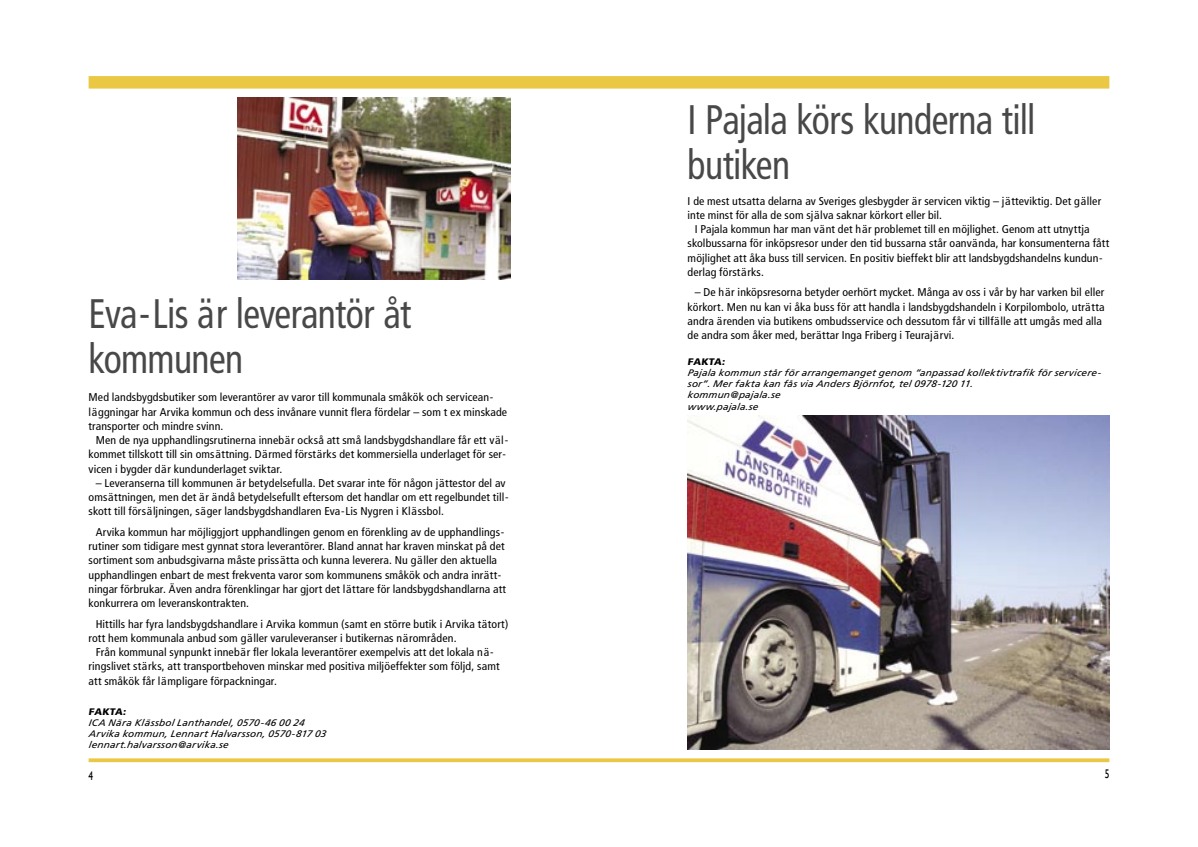
<style>
.page{position:relative;width:1198px;height:847px;background:#fff}
.page>*{position:absolute;margin:0;border:0;box-sizing:border-box;transform-origin:0 0}
.Rubrik{font:condensed 41.25px/45px "Frutiger";letter-spacing:-.02em;color:#484848;scale:.91 1}
.t1{font:12.5px "Gill Sans";color:#000;scale:.75 1}
.Brödtext{font:condensed 11.25px/14.2px "Frutiger";letter-spacing:.01em;color:#000;scale:1.05 1}
.Bröd_start{font:condensed 11.25px/14.2px "Frutiger";letter-spacing:.01em;color:#000;scale:1.05 1}
.Bildtext{font:italic 9.5px/11.2px "Frutiger";letter-spacing:.015em;color:#000;scale:1.05 1}
.Bildtext-2{font:900 9.5px "Frutiger";color:#000;scale:1.05 1}
</style>
<div class="page">
<div style="left:89px;top:76px;width:510px;height:13px;background:#eac843"></div>
<svg style="left:89px;top:758px;width:510px;height:4px;background:#eccd55"></svg>
<div style="left:599px;top:76px;width:510px;height:13px;background:#eac843"></div>
<svg style="left:599px;top:758px;width:510px;height:4px;background:#eccd55"></svg>
<img style="left:237px;top:97px;width:273px;height:182px">
<img style="left:687px;top:415px;width:422px;height:334px">
<p class="Rubrik" style="left:89px;top:292px;width:356px">Eva-Lis är leverantör åt kommunen</p>
<p class="Bröd_start" style="left:89px;top:390px;width:400px">Med landsbygdsbutiker som leverantörer av varor till kommunala småkök och servicean&shy;läggningar har Arvika kommun och dess invånare vunnit flera fördelar – som t ex minskade transporter och mindre svinn.</p>
<p class="Brödtext" style="left:89px;top:433px;width:401px;text-indent:7px">Men de nya upphandlingsrutinerna innebär också att små landsbygdshandlare får ett väl&shy;kommet tillskott till sin omsättning. Därmed förstärks det kommersiella underlaget för ser&shy;vicen i bygder där kundunderlaget sviktar.</p>
<p class="Brödtext" style="left:89px;top:476px;width:402px;text-indent:7px">– Leveranserna till kommunen är betydelsefulla. Det svarar inte för någon jättestor del av omsättningen, men det är ändå betydelsefullt eftersom det handlar om ett regelbundet till&shy;skott till försäljningen, säger landsbygdshandlaren Eva-Lis Nygren i Klässbol.</p>
<p class="Brödtext" style="left:89px;top:525px;width:399px;text-indent:7px">Arvika kommun har möjliggjort upphandlingen genom en förenkling av de upphandlings&shy;rutiner som tidigare mest gynnat stora leverantörer. Bland annat har kraven minskat på det sortiment som anbudsgivarna måste prissätta och kunna leverera. Nu gäller den aktuella upphandlingen enbart de mest frekventa varor som kommunens småkök och andra inrätt&shy;ningar förbrukar. Även andra förenklingar har gjort det lättare för landsbygdshandlarna att konkurrera om leveranskontrakten.</p>
<p class="Brödtext" style="left:89px;top:617px;width:401px;text-indent:7px">Hittills har fyra landsbygdshandlare i Arvika kommun (samt en större butik i Arvika tätort) rott hem kommunala anbud som gäller varuleveranser i butikernas närområden.</p>
<p class="Brödtext" style="left:89px;top:645px;width:393px;text-indent:7px">Från kommunal synpunkt innebär fler lokala leverantörer exempelvis att det lokala nä&shy;ringslivet stärks, att transportbehoven minskar med positiva miljöeffekter som följd, samt att småkök får lämpligare förpackningar.</p>
<p class="Bildtext-2" style="left:89px;top:705px;width:39px">FAKTA:</p>
<p class="Bildtext" style="left:89px;top:717px;width:208px">ICA Nära Klässbol Lanthandel, 0570-46 00 24</p>
<p class="Bildtext" style="left:89px;top:728px;width:229px">Arvika kommun, Lennart Halvarsson, 0570-817 03</p>
<p class="Bildtext" style="left:89px;top:739px;width:136px">lennart.halvarsson@arvika.se</p>
<p class="Rubrik" style="left:687px;top:98px;width:384px">I Pajala körs kunderna till butiken</p>
<p class="Bröd_start" style="left:687px;top:194px;width:395px">I de mest utsatta delarna av Sveriges glesbygder är servicen viktig – jätteviktig. Det gäller inte minst för alla de som själva saknar körkort eller bil.</p>
<p class="Brödtext" style="left:687px;top:222px;width:403px;text-indent:7px">I Pajala kommun har man vänt det här problemet till en möjlighet. Genom att utnyttja skolbussarna för inköpsresor under den tid bussarna står oanvända, har konsumenterna fått möjlighet att åka buss till servicen. En positiv bieffekt blir att landsbygdshandelns kundun&shy;derlag förstärks.</p>
<p class="Brödtext" style="left:687px;top:285px;width:399px;text-indent:7px">– De här inköpsresorna betyder oerhört mycket. Många av oss i vår by har varken bil eller körkort. Men nu kan vi åka buss för att handla i landsbygdshandeln i Korpilombolo, uträtta andra ärenden via butikens ombudsservice och dessutom får vi tillfälle att umgås med alla de andra som åker med, berättar Inga Friberg i Teurajärvi.</p>
<p class="Bildtext-2" style="left:687px;top:356px;width:39px">FAKTA:</p>
<p class="Bildtext" style="left:687px;top:367px;width:396px">Pajala kommun står för arrangemanget genom ”anpassad kollektivtrafik för servicere&shy;sor”. Mer fakta kan fås via A nders Björnfot, tel 0978-120 11.</p>
<p class="Bildtext" style="left:687px;top:389px;width:91px">kommun@pajala.se</p>
<p class="Bildtext" style="left:687px;top:401px;width:70px">www.pajala.se</p>
<p class="t1" style="left:89px;top:769px;width:8px">4</p>
<p class="t1" style="left:1104px;top:766px;width:8px">5</p>
</div>
